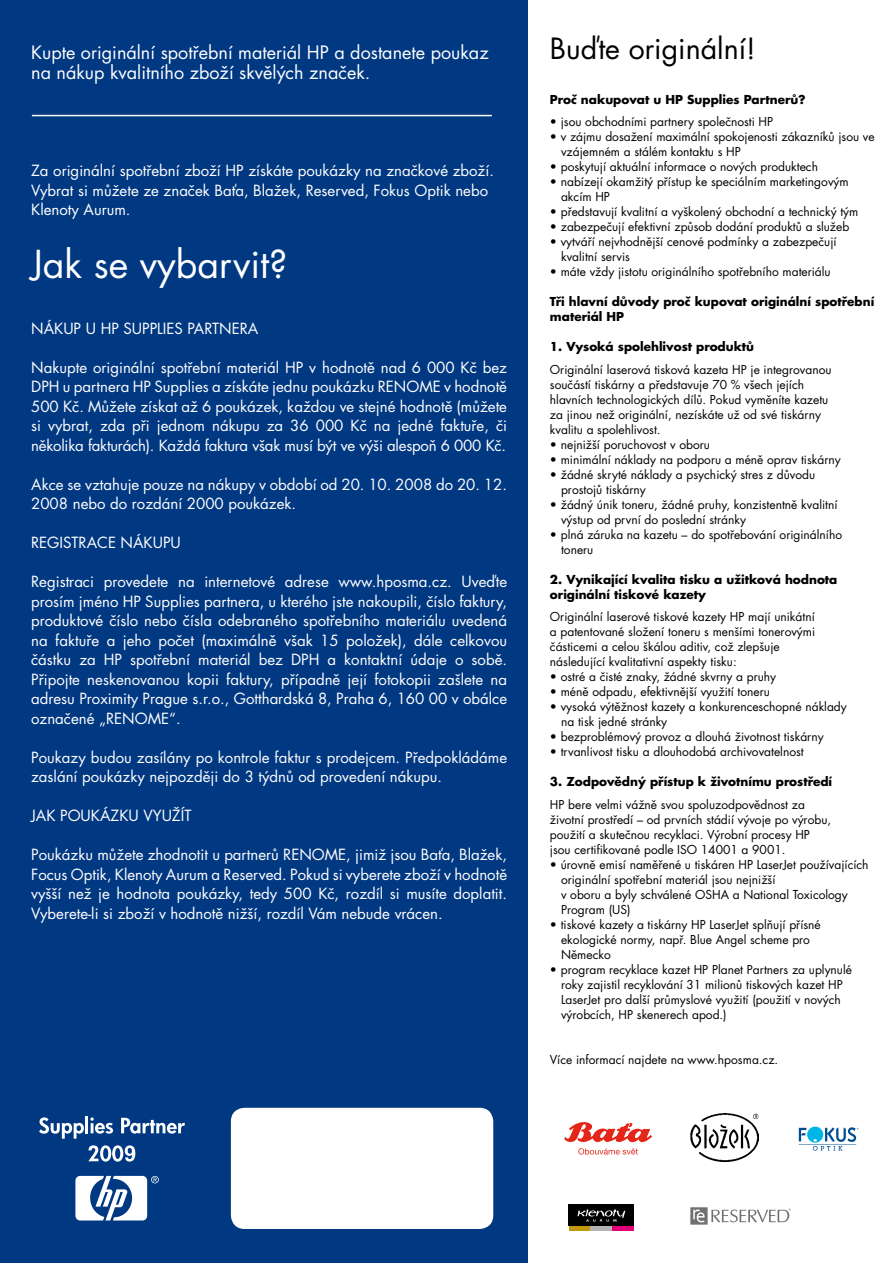
<style>
.page{position:relative;width:893px;height:1263px;background:#fff}
.page>*{position:absolute;margin:0;border:0;box-sizing:border-box;transform-origin:0 0}
.t1{font:37.5px "Futura CE";color:#fff}
.t2{font:28.5px "Futura CE";color:#000}
.t3{font:18px/19.5px "Futura CE";color:#fff}
.t4{font:15px/19.5px "Futura CE";color:#fff}
.t5{font:12px/15px "Futura CE";color:#000}
.t6{font:700 12px/15px "Futura CE";color:#000}
</style>
<div class="page">
<div style="left:0;top:0;width:527px;height:1263px;background:#003882"></div>
<svg style="left:75px;top:1176px;width:84px;height:44px"></svg>
<svg style="left:39px;top:1117px;width:45px;height:22px"></svg>
<hr style="left:85px;top:1116px;width:3px;height:17px;background:#fff">
<svg style="left:90px;top:1117px;width:23px;height:17px"></svg>
<svg style="left:121px;top:1118px;width:64px;height:16px"></svg>
<svg style="left:88px;top:1145px;width:47px;height:16px"></svg>
<div style="left:231px;top:1108px;width:262px;height:121px;background:#fff;border-radius:14px"></div>
<hr style="left:32px;top:115px;width:460px;height:1px;background:#fff">
<svg style="left:564px;top:1122px;width:88px;height:20px"></svg>
<svg style="left:578px;top:1148px;width:60px;height:6px"></svg>
<img style="left:691px;top:1113px;width:67px;height:48px">
<svg style="left:799px;top:1127px;width:59px;height:24px"></svg>
<hr style="left:612px;top:1226px;width:22px;height:4px;background:#e2007a">
<hr style="left:569px;top:1226px;width:22px;height:4px;background:#c1970d">
<hr style="left:591px;top:1226px;width:21px;height:4px;background:#b1b3b4">
<div style="left:569px;top:1204px;width:65px;height:22px;background:#000"></div>
<svg style="left:577px;top:1209px;width:48px;height:13px"></svg>
<svg style="left:690px;top:1207px;width:101px;height:17px"></svg>
<h3 class="t3" style="left:31px;top:43px;width:459px">Kupte originální spotřební materiál HP a dostanete poukaz na nákup kvalitního zboží skvělých značek.</h3>
<p class="t4" style="left:31px;top:161px;width:464px">Za originální spotřební zboží HP získáte poukázky na značkové zboží.<br>Vybrat si můžete ze značek Baťa, Blažek, Reserved, Fokus Optik nebo<br>Klenoty Aurum.</p>
<h1 class="t1" style="left:31px;top:242px;width:258px">Jak se vybarvit?</h1>
<p class="t4" style="left:31px;top:319px;width:33px">Nákup</p>
<p class="t4" style="left:86px;top:319px;width:54px">u HP Suppli</p>
<p class="t4" style="left:167px;top:319px;width:31px">es partn</p>
<p class="t4" style="left:232px;top:319px;width:18px">era</p>
<p class="t4" style="left:31px;top:358px;width:477px;text-align:justify">Nakupte originální spotřební materiál HP v hodnotě nad 6 000 Kč bez DPH u partnera HP Supplies a získáte jednu poukázku RENOME v hodnotě 500 Kč. Můžete získat až 6 poukázek, každou ve stejné hodnotě (můžete si vybrat, zda při jednom nákupu za 36 000 Kč na jedné faktuře, či několika fakturách). Každá faktura však musí být ve výši alespoň 6 000 Kč.</p>
<p class="t4" style="left:31px;top:475px;width:477px">Akce se vztahuje pouze na nákupy v období od 20. 10. 2008 do 20. 12.<br>2008 nebo do rozdání 2000 poukázek.</p>
<p class="t4" style="left:31px;top:533px;width:37px">Registra</p>
<p class="t4" style="left:97px;top:533px;width:57px">ce nákupu</p>
<p class="t4" style="left:31px;top:572px;width:477px;text-align:justify">Registraci provedete na internetové adrese www.hposma.cz. Uveďte prosím jméno HP Supplies partnera, u kterého jste nakoupili, číslo faktury, produktové číslo nebo čísla odebraného spotřebního materiálu uvedená na faktuře a jeho počet (maximálně však 15 položek), dále celkovou částku za HP spotřební materiál bez DPH a kontaktní údaje o sobě.<br>Připojte neskenovanou kopii faktury, případně její fotokopii zašlete na adresu Proximity Prague s.r.o., Gotthardská 8, Praha 6, 160 00 v obálce označené „RENOME“.</p>
<p class="t4" style="left:31px;top:748px;width:477px">Poukazy budou zasílány po kontrole faktur s prodejcem. Předpokládáme zaslání poukázky nejpozději do 3 týdnů od provedení nákupu.</p>
<p class="t4" style="left:31px;top:806px;width:40px">Jak pouk</p>
<p class="t4" style="left:100px;top:806px;width:21px">ázku</p>
<p class="t4" style="left:143px;top:806px;width:46px">využít</p>
<p class="t4" style="left:31px;top:845px;width:477px;text-align:justify">Poukázku můžete zhodnotit u partnerů RENOME, jimiž jsou Baťa, Blažek, Focus Optik, Klenoty Aurum a Reserved. Pokud si vyberete zboží v hodnotě vyšší než je hodnota poukázky, tedy 500 Kč, rozdíl si musíte doplatit.<br>Vyberete-li si zboží v hodnotě nižší, rozdíl Vám nebude vrácen.</p>
<h2 class="t2" style="left:550px;top:31px;width:207px">Buďte originální!</h2>
<p class="t6" style="left:550px;top:92px;width:257px">Proč nakupovat u HP Supplies Partnerů?</p>
<p class="t5" style="left:550px;top:115px;width:225px">• jsou obchodními partnery společnosti HP</p>
<p class="t5" style="left:561px;top:130px;width:315px;text-indent:-11px">• v zájmu dosažení maximální spokojenosti zákazníků jsou ve vzájemném a stálém kontaktu s HP</p>
<p class="t5" style="left:550px;top:160px;width:270px">• poskytují aktuální informace o nových produktech</p>
<p class="t5" style="left:561px;top:175px;width:289px;text-indent:-11px">• nabízejí okamžitý přístup ke speciálním marketingovým akcím HP</p>
<p class="t5" style="left:550px;top:205px;width:310px">• představují kvalitní a vyškolený obchodní a technický tým</p>
<p class="t5" style="left:550px;top:220px;width:301px">• zabezpečují efektivní způsob dodání produktů a služeb</p>
<p class="t5" style="left:561px;top:235px;width:277px;text-indent:-11px">• vytváří nejvhodnější cenové podmínky a zabezpečují kvalitní servis</p>
<p class="t5" style="left:550px;top:265px;width:282px">• máte vždy jistotu originálního spotřebního materiálu</p>
<p class="t6" style="left:550px;top:294px;width:326px">Tři hlavní důvody proč kupovat originální spotřební materiál HP</p>
<p class="t6" style="left:550px;top:339px;width:206px">1. Vysoká spolehlivost produktů</p>
<p class="t5" style="left:550px;top:362px;width:283px">Originální laserová tisková kazeta HP je integrovanou součástí tiskárny a představuje 70 % všech jejích hlavních technologických dílů. Pokud vyměníte kazetu za jinou než originální, nezískáte už od své tiskárny kvalitu a spolehlivost.</p>
<p class="t5" style="left:550px;top:437px;width:161px">• nejnižší poruchovost v oboru</p>
<p class="t5" style="left:550px;top:452px;width:292px">• minimální náklady na podporu a méně oprav tiskárny</p>
<p class="t5" style="left:561px;top:467px;width:256px;text-indent:-11px">• žádné skryté náklady a psychický stres z důvodu prostojů tiskárny</p>
<p class="t5" style="left:561px;top:497px;width:278px;text-indent:-11px">• žádný únik toneru, žádné pruhy, konzistentně kvalitní výstup od první do poslední stránky</p>
<p class="t5" style="left:561px;top:527px;width:283px;text-indent:-11px">• plná záruka na kazetu – do spotřebování originálního toneru</p>
<p class="t6" style="left:550px;top:572px;width:289px">2. Vynikající kvalita tisku a užitková hodnota originální tiskové kazety</p>
<p class="t5" style="left:550px;top:610px;width:267px">Originální laserové tiskové kazety HP mají unikátní a patentované složení toneru s menšími tonerovými částicemi a celou škálou aditiv, což zlepšuje následující kvalitativní aspekty tisku:</p>
<p class="t5" style="left:550px;top:670px;width:228px">• ostré a čisté znaky, žádné skvrny a pruhy</p>
<p class="t5" style="left:550px;top:685px;width:221px">• méně odpadu, efektivnější využití toneru</p>
<p class="t5" style="left:561px;top:700px;width:287px;text-indent:-11px">• vysoká výtěžnost kazety a konkurenceschopné náklady na tisk jedné stránky</p>
<p class="t5" style="left:550px;top:730px;width:275px">• bezproblémový provoz a dlouhá životnost tiskárny</p>
<p class="t5" style="left:550px;top:745px;width:255px">• trvanlivost tisku a dlouhodobá archivovatelnost</p>
<p class="t6" style="left:550px;top:774px;width:284px">3. Zodpovědný přístup k životnímu prostředí</p>
<p class="t5" style="left:550px;top:797px;width:283px">HP bere velmi vážně svou spoluzodpovědnost za životní prostředí – od prvních stádií vývoje po výrobu, použití a skutečnou recyklaci. Výrobní procesy HP jsou certifikované podle ISO 14001 a 9001.</p>
<p class="t5" style="left:561px;top:857px;width:309px;text-indent:-11px">• úrovně emisí naměřené u tiskáren HP LaserJet používajících originální spotřební materiál jsou nejnižší<br>v oboru a byly schválené OSHA a National Toxicology Program (US)</p>
<p class="t5" style="left:561px;top:917px;width:261px;text-indent:-11px">• tiskové kazety a tiskárny HP LaserJet splňují přísné ekologické normy, např. Blue Angel scheme pro<br>Německo</p>
<p class="t5" style="left:561px;top:962px;width:292px;text-indent:-11px">• program recyklace kazet HP Planet Partners za uplynulé roky zajistil recyklování 31 milionů tiskových kazet HP LaserJet pro další průmyslové využití (použití v nových výrobcích, HP skenerech apod.)</p>
<p class="t5" style="left:550px;top:1052px;width:230px">Více informací najdete na www.hposma.cz.</p>
</div>
